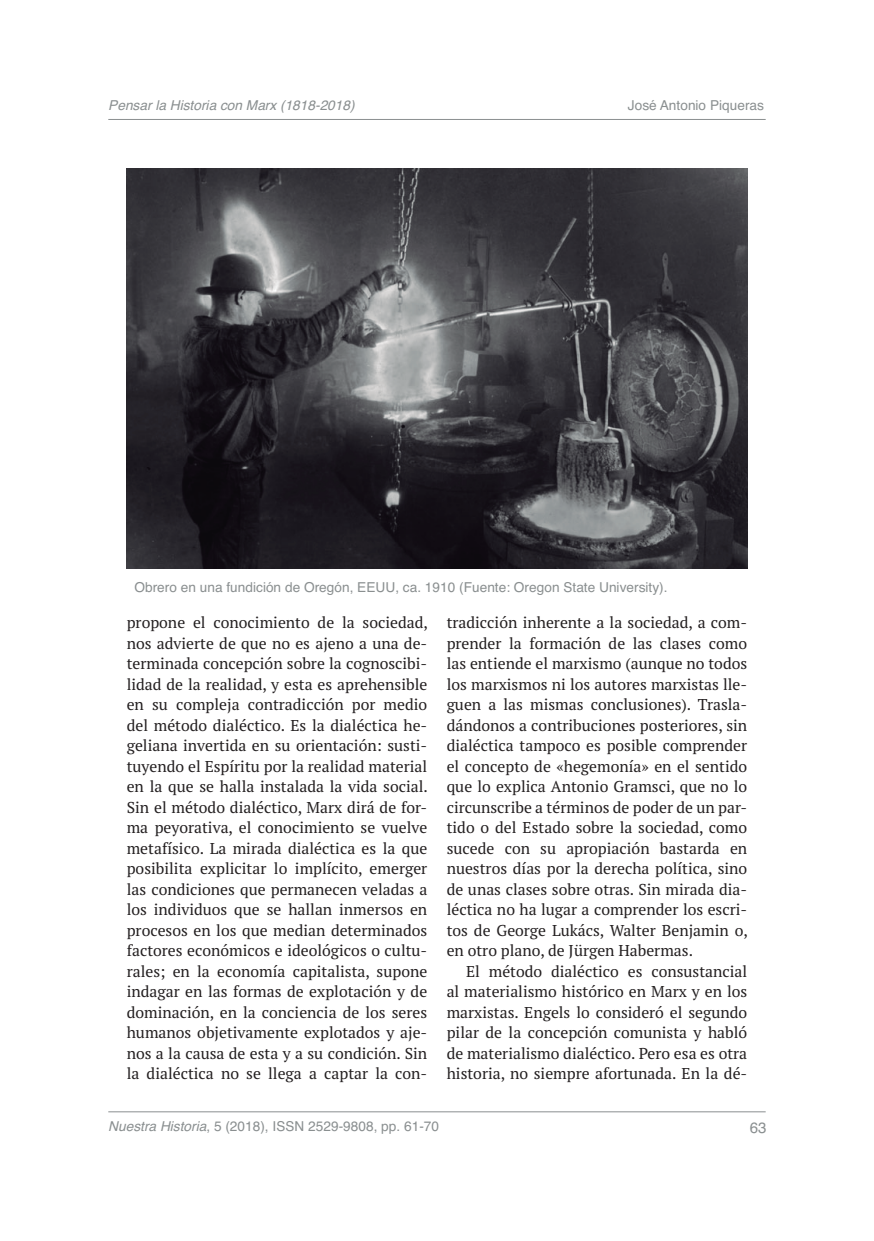
<style>
.page{position:relative;width:874px;height:1241px;background:#fff}
.page>*{position:absolute;margin:0;border:0;box-sizing:border-box;transform-origin:0 0}
.t1{font:15.75px/20.5px "PT Serif";color:#231f20;text-align:justify}
.t2{font:15.05px "Helvetica";color:#8a8f90}
.t3{font:13.65px "Helvetica";color:#8a8f90}
.t4{font:italic 13.65px "Helvetica";color:#8a8f90}
.s1{font-style:italic}
</style>
<div class="page">
<hr style="left:108px;top:119px;width:657px;height:1px;background:#8a8f90">
<hr style="left:108px;top:1111px;width:657px;height:1px;background:#8a8f90">
<img style="left:127px;top:169px;width:620px;height:399px">
<p class="t4" style="left:108px;top:100px;width:248px">Pensar la Historia con Marx (1818-2018)</p>
<p class="t3" style="left:627px;top:100px;width:138px">José Antonio Piqueras</p>
<p class="t3" style="left:134px;top:582px;width:534px">Obrero en una fundición de Oregón, EEUU, ca. 1910 (Fuente: Oregon State University).</p>
<p class="t1" style="left:127px;top:614px;width:302px">propone el conocimiento de la sociedad, nos advierte de que no es ajeno a una de&shy;terminada concepción sobre la cognoscibi&shy;lidad de la realidad, y esta es aprehensible en su compleja contradicción por medio del método dialéctico. Es la dialéctica he&shy;geliana invertida en su orientación: susti&shy;tuyendo el Espíritu por la realidad material en la que se halla instalada la vida social.<br>Sin el método dialéctico, Marx dirá de for&shy;ma peyorativa, el conocimiento se vuelve metafísico. La mirada dialéctica es la que posibilita explicitar lo implícito, emerger las condiciones que permanecen veladas a los individuos que se hallan inmersos en procesos en los que median determinados factores económicos e ideológicos o cultu&shy;rales; en la economía capitalista, supone indagar en las formas de explotación y de dominación, en la conciencia de los seres humanos objetivamente explotados y aje&shy;nos a la causa de esta y a su condición. Sin la dialéctica no se llega a captar la con-</p>
<p class="t1" style="left:446px;top:614px;width:302px">tradicción inherente a la sociedad, a com&shy;prender la formación de las clases como las entiende el marxismo (aunque no todos los marxismos ni los autores marxistas lle&shy;guen a las mismas conclusiones). Trasla&shy;dándonos a contribuciones posteriores, sin dialéctica tampoco es posible comprender el concepto de «hegemonía» en el sentido que lo explica Antonio Gramsci, que no lo circunscribe a términos de poder de un par&shy;tido o del Estado sobre la sociedad, como sucede con su apropiación bastarda en nuestros días por la derecha política, sino de unas clases sobre otras. Sin mirada dia&shy;léctica no ha lugar a comprender los escri&shy;tos de George Lukács, Walter Benjamin o, en otro plano, de Jürgen Habermas.</p>
<p class="t1" style="left:446px;top:962px;width:302px;text-indent:19px">El método dialéctico es consustancial al materialismo histórico en Marx y en los marxistas. Engels lo consideró el segundo pilar de la concepción comunista y habló de materialismo dialéctico. Pero esa es otra historia, no siempre afortunada. En la dé-</p>
<p class="t3" style="left:108px;top:1121px;width:332px"><span class="s1">Nuestra Historia</span>, 5 (2018), ISSN 2529-9808, pp. 61-70</p>
<p class="t2" style="left:749px;top:1122px;width:18px">63</p>
</div>
